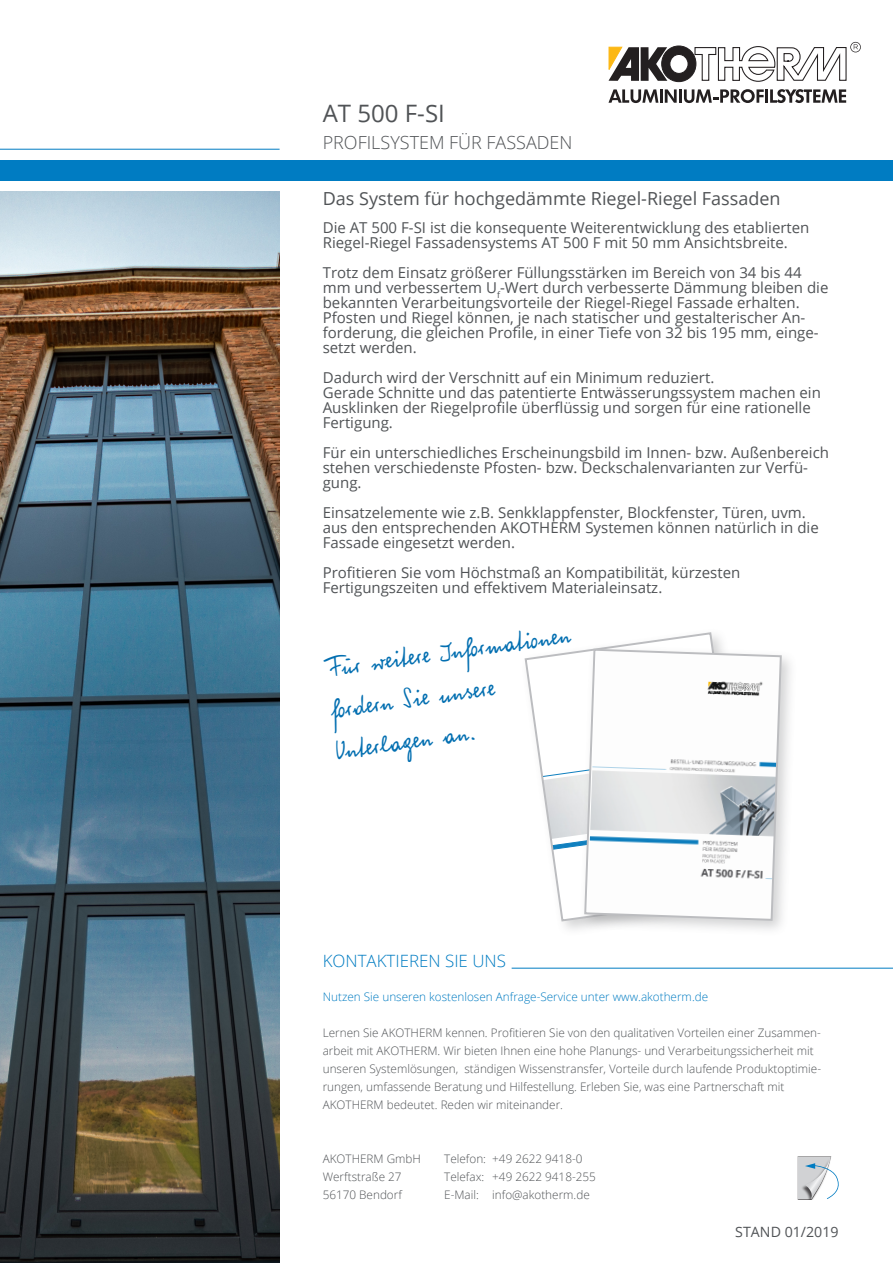
<style>
.page{position:relative;width:893px;height:1263px;background:#fff}
.page>*{position:absolute;margin:0;border:0;box-sizing:border-box;transform-origin:0 0}
.t1{font:34.5px "WIP The President";color:#036fb1}
.t2{font:24px "Open Sans";color:#505356}
.Headline{font:18px "Open Sans";color:#505356}
.t3{font:300 18px "Open Sans";color:#505356}
.t4{font:300 16.95px "Open Sans";color:#007cc2}
.Fließtext{font:15px/15px "Open Sans";color:#505356}
.t5{font:14.25px "Open Sans";color:#505356}
.t6{font:300 11.7px "Open Sans";color:#505356}
.t7{font:300 11.7px "Open Sans";color:#007cc2}
</style>
<div class="page">
<div style="left:0;top:161px;width:893px;height:20px;background:#007cc2"></div>
<svg style="left:608px;top:89px;width:69px;height:14px"></svg>
<hr style="left:679px;top:89px;width:3px;height:14px;background:#231f20">
<svg style="left:684px;top:89px;width:80px;height:14px"></svg>
<hr style="left:765px;top:89px;width:3px;height:14px;background:#231f20">
<svg style="left:770px;top:89px;width:76px;height:14px"></svg>
<svg style="left:608px;top:42px;width:253px;height:40px"></svg>
<hr style="left:0;top:149px;width:280px;height:1px;background:#007cc2">
<img style="left:0;top:191px;width:280px;height:1072px">
<svg style="left:798px;top:1156px;width:41px;height:43px"></svg>
<hr style="left:512px;top:968px;width:381px;height:1px;background:#007cc2">
<svg style="left:524px;top:632px;width:198px;height:291px"></svg>
<div style="left:580px;top:644px;width:217px;height:292px;background:#6c6d70;opacity:.3"></div>
<svg style="left:583px;top:648px;width:200px;height:274px"></svg>
<h2 class="t2" style="left:323px;top:97px;width:124px">AT 500 F-SI</h2>
<p class="t3" style="left:323px;top:130px;width:251px">PROFILSYSTEM FÜR FASSADEN</p>
<p class="Headline" style="left:323px;top:186px;width:459px">Das System für hochgedämmte Riegel-Riegel Fassaden</p>
<p class="Fließtext" style="left:323px;top:220px;width:488px">Die AT 500 F-SI ist die konsequente Weiterentwicklung des etablierten<br>Riegel-Riegel Fassadensystems AT 500 F mit 50 mm Ansichtsbreite.</p>
<p class="Fließtext" style="left:323px;top:265px;width:507px">Trotz dem Einsatz größerer Füllungsstärken im Bereich von 34 bis 44 mm und verbessertem U<sub>f</sub>-Wert durch verbesserte Dämmung bleiben die bekannten Verarbeitungsvorteile der Riegel-Riegel Fassade erhalten.</p>
<p class="Fließtext" style="left:323px;top:310px;width:497px">Pfosten und Riegel können, je nach statischer und gestalterischer An&shy;forderung, die gleichen Profile, in einer Tiefe von 32 bis 195 mm, einge&shy;setzt werden.</p>
<p class="Fließtext" style="left:323px;top:370px;width:500px">Dadurch wird der Verschnitt auf ein Minimum reduziert.<br>Gerade Schnitte und das patentierte Entwässerungssystem machen ein Ausklinken der Riegelprofile überflüssig und sorgen für eine rationelle Fertigung.</p>
<p class="Fließtext" style="left:323px;top:445px;width:508px">Für ein unterschiedliches Erscheinungsbild im Innen- bzw. Außenbereich stehen verschiedenste Pfosten- bzw. Deckschalenvarianten zur Verfü&shy;gung.</p>
<p class="Fließtext" style="left:323px;top:505px;width:497px">Einsatzelemente wie z.B. Senkklappfenster, Blockfenster, Türen, uvm. aus den entsprechenden AKOTHERM Systemen können natürlich in die<br>Fassade eingesetzt werden.</p>
<p class="Fließtext" style="left:323px;top:565px;width:419px">Profitieren Sie vom Höchstmaß an Kompatibilität, kürzesten</p>
<p class="Fließtext" style="left:323px;top:580px;width:341px">Fertigungszeiten und effektivem Materialeinsatz.</p>
<p class="t1" style="left:323px;top:653px;width:249px;rotate:-8deg">Für weitere Informationen</p>
<p class="t1" style="left:328px;top:694px;width:167px;rotate:-8deg">fordern Sie unsere</p>
<p class="t1" style="left:334px;top:735px;width:144px;rotate:-8deg">Unterlagen an.</p>
<p class="t4" style="left:323px;top:949px;width:185px">KONTAKTIEREN SIE UNS</p>
<p class="t7" style="left:323px;top:989px;width:387px">Nutzen Sie unseren kostenlosen Anfrage-Service unter www.akotherm.de</p>
<p class="t6" style="left:323px;top:1025px;width:500px">Lernen Sie AKOTHERM kennen. Profitieren Sie von den qualitativen Vorteilen einer Zusammen-</p>
<p class="t6" style="left:323px;top:1043px;width:492px">arbeit mit AKOTHERM. Wir bieten Ihnen eine hohe Planungs- und Verarbeitungssicherheit mit</p>
<p class="t6" style="left:323px;top:1061px;width:500px">unseren Systemlösungen, ständigen Wissenstransfer, Vorteile durch laufende Produktoptimie-</p>
<p class="t6" style="left:323px;top:1079px;width:463px">rungen, umfassende Beratung und Hilfestellung. Erleben Sie, was eine Partnerschaft mit</p>
<p class="t6" style="left:323px;top:1097px;width:242px">AKOTHERM bedeutet. Reden wir miteinander.</p>
<p class="t6" style="left:323px;top:1151px;width:100px">AKOTHERM GmbH</p>
<p class="t6" style="left:444px;top:1151px;width:140px">Telefon: +49 2622 9418-0</p>
<p class="t6" style="left:323px;top:1169px;width:80px">Werftstraße 27</p>
<p class="t6" style="left:444px;top:1169px;width:153px">Telefax: +49 2622 9418-255</p>
<p class="t6" style="left:323px;top:1187px;width:81px">56170 Bendorf</p>
<p class="t6" style="left:444px;top:1187px;width:147px">E-Mail: info@akotherm.de</p>
<p class="t5" style="left:735px;top:1222px;width:105px">STAND 01/2019</p>
</div>
